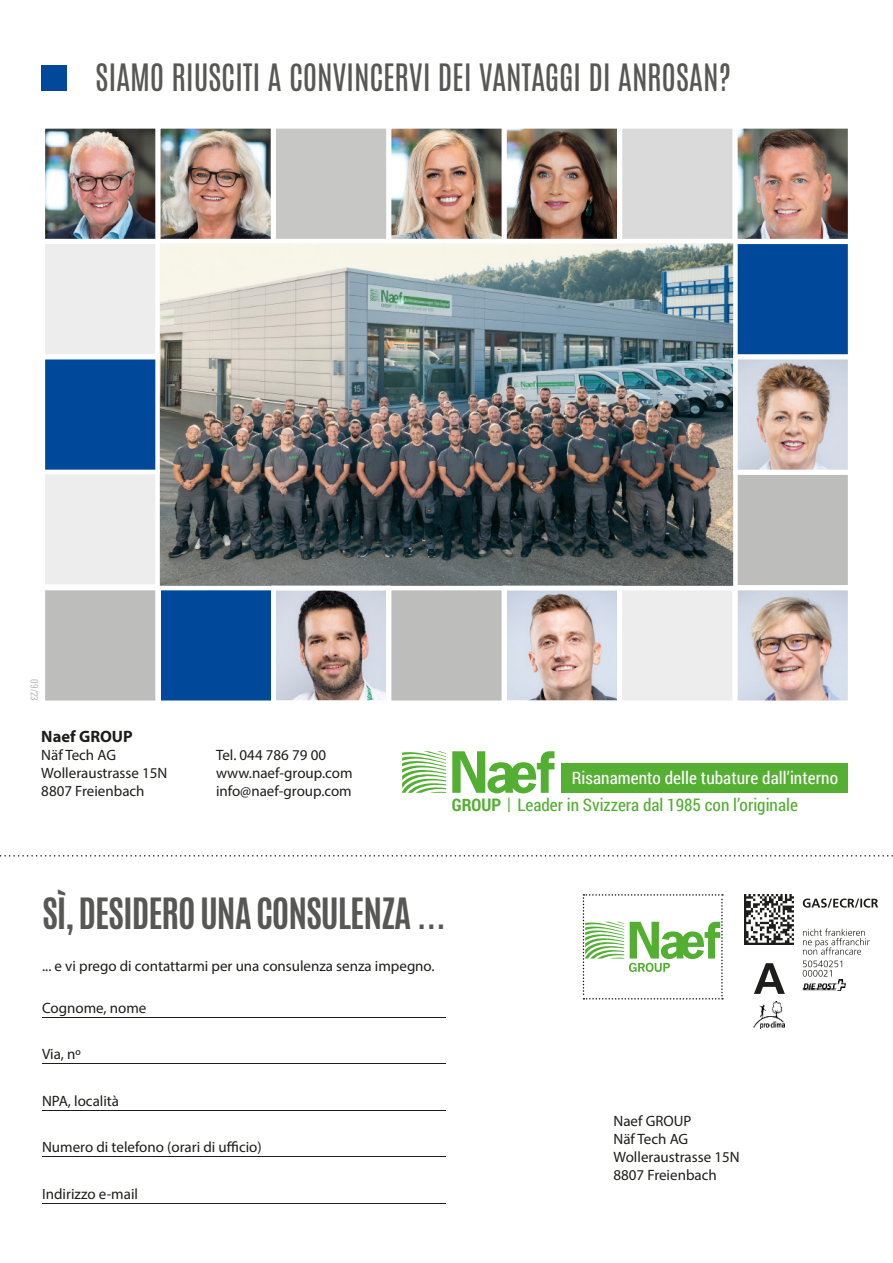
<style>
.page{position:relative;width:893px;height:1263px;background:#fff}
.page>*{position:absolute;margin:0;border:0;box-sizing:border-box;transform-origin:0 0}
.t1{font:700 36px "Antonio";letter-spacing:-.03em;color:#575756}
.t2{font:31.5px "Antonio";letter-spacing:-.01em;color:#575756}
.t3{font:17.25px "Roboto Condensed";color:#53af32}
.t4{font:17.25px "Roboto Condensed";letter-spacing:.005em;color:#fff}
.t5{font:700 16.5px "Myriad Pro";color:#1d1d1b}
.t6{font:15px/18px "Myriad Pro";color:#1d1d1b}
.t7{font:300 9px "Oswald";color:#a8a8a8}
.s1{font-weight:700}
</style>
<div class="page">
<div style="left:562px;top:763px;width:286px;height:30px;background:#54af32"></div>
<svg style="left:452px;top:751px;width:102px;height:42px"></svg>
<svg style="left:402px;top:751px;width:44px;height:42px"></svg>
<div style="left:41px;top:65px;width:26px;height:26px;background:#00499a"></div>
<hr style="left:42px;top:1017px;width:404px;height:1px;background:#1d1d1b">
<hr style="left:42px;top:1063px;width:404px;height:1px;background:#1d1d1b">
<hr style="left:42px;top:1110px;width:404px;height:1px;background:#1d1d1b">
<hr style="left:42px;top:1156px;width:404px;height:1px;background:#1d1d1b">
<hr style="left:42px;top:1203px;width:404px;height:1px;background:#1d1d1b">
<svg style="left:0;top:855px;width:893px;height:1px"></svg>
<img style="left:744px;top:895px;width:50px;height:50px">
<svg style="left:754px;top:963px;width:31px;height:31px"></svg>
<img style="left:753px;top:1002px;width:32px;height:26px">
<svg style="left:803px;top:898px;width:75px;height:10px"></svg>
<svg style="left:803px;top:928px;width:67px;height:49px"></svg>
<img style="left:802px;top:980px;width:44px;height:11px">
<svg style="left:583px;top:894px;width:140px;height:105px"></svg>
<img style="left:45px;top:128px;width:803px;height:573px">
<h2 class="t2" style="left:95px;top:54px;width:637px">SIAMO RIUSCITI A CONVINCERVI DEI VANTAGGI DI ANROSAN?</h2>
<p class="t7" style="left:42px;top:679px;width:22px;rotate:90deg">09/23</p>
<p class="t5" style="left:41px;top:725px;width:93px">Naef GROUP</p>
<p class="t6" style="left:41px;top:745px;width:128px">Näf Tech AG<br>Wolleraustrasse 15N<br>8807 Freienbach</p>
<p class="t6" style="left:216px;top:745px;width:138px">Tel. 044 786 79 00 www.naef-group.com info@naef-group.com</p>
<p class="t4" style="left:572px;top:766px;width:268px">Risanamento delle tubature dall’interno</p>
<p class="t3" style="left:452px;top:793px;width:347px"><span class="s1">GROUP</span> | Leader in Svizzera dal 1985 con l’originale</p>
<h1 class="t1" style="left:42px;top:886px;width:405px">SÌ, DESIDERO UNA CONSULENZA ...</h1>
<p class="t6" style="left:42px;top:956px;width:394px">... e vi prego di contattarmi per una consulenza senza impegno.</p>
<p class="t6" style="left:42px;top:998px;width:106px">Cognome, nome</p>
<p class="t6" style="left:42px;top:1045px;width:40px">Via, no</p>
<p class="t6" style="left:42px;top:1091px;width:79px">NPA, località</p>
<p class="t6" style="left:42px;top:1138px;width:221px">Numero di telefono (orari di ufficio)</p>
<p class="t6" style="left:42px;top:1184px;width:97px">Indirizzo e-mail</p>
<p class="t6" style="left:613px;top:1112px;width:128px">Naef GROUP<br>Näf Tech AG<br>Wolleraustrasse 15N<br>8807 Freienbach</p>
</div>
